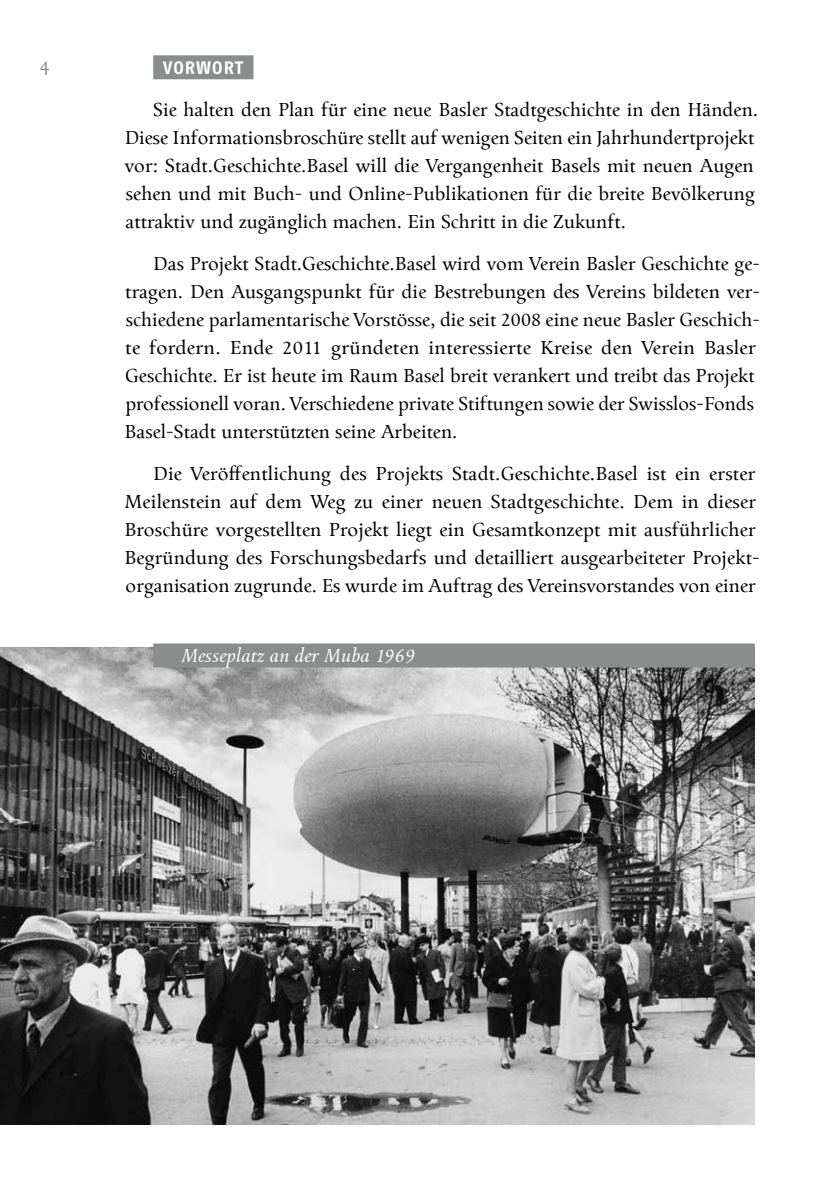
<style>
.page{position:relative;width:840px;height:1191px;background:#fff}
.page>*{position:absolute;margin:0;border:0;box-sizing:border-box;transform-origin:0 0}
.t1{font:20.8px/28px "Mengelt Basel Antiqua Pro";letter-spacing:.005em;color:#000}
.t2{font:italic 20.8px "Mengelt Basel Antiqua Pro";letter-spacing:.005em;color:#fff}
.t3{font:20.8px "Mengelt Basel Antiqua Pro";color:#8b8d8d}
.t4{font:700 18px "Fago OT";letter-spacing:.06em;color:#fff}
</style>
<div class="page">
<div style="left:153px;top:55px;width:100px;height:24px;background:#8b8d8d"></div>
<img style="left:0;top:648px;width:754px;height:476px">
<div style="left:153px;top:643px;width:601px;height:24px;background:#8b8d8d"></div>
<p class="t3" style="left:40px;top:55px;width:11px">4</p>
<p class="t4" style="left:163px;top:57px;width:81px">VORWORT</p>
<p class="t1" style="left:125px;top:96px;width:634px;text-indent:29px">Sie halten den Plan für eine neue Basler Stadtgeschichte in den Händen.<br>Diese Informationsbroschüre stellt auf wenigen Seiten ein Jahrhundertprojekt vor: Stadt.Geschichte.Basel will die Vergangenheit Basels mit neuen Augen sehen und mit Buch- und Online-Publikationen für die breite Bevölkerung attraktiv und zugänglich machen. Ein Schritt in die Zukunft.</p>
<p class="t1" style="left:124px;top:250px;width:636px;text-indent:29px">Das Projekt Stadt.Geschichte.Basel wird vom Verein Basler Geschichte ge&shy;tragen. Den Ausgangspunkt für die Bestrebungen des Vereins bildeten ver&shy;schiedene parlamentarische Vorstösse, die seit 2008 eine neue Basler Geschich&shy;te fordern. Ende 2011 gründeten interessierte Kreise den Verein Basler Geschichte. Er ist heute im Raum Basel breit verankert und treibt das Projekt professionell voran. Verschiedene private Stiftungen sowie der Swisslos-Fonds Basel-Stadt unterstützten seine Arbeiten.</p>
<p class="t1" style="left:124px;top:460px;width:634px;text-align:justify;text-indent:29px">Die Veröffentlichung des Projekts Stadt.Geschichte.Basel ist ein erster Meilenstein auf dem Weg zu einer neuen Stadtgeschichte. Dem in dieser Broschüre vorgestellten Projekt liegt ein Gesamtkonzept mit ausführlicher Begründung des Forschungsbedarfs und detailliert ausgearbeiteter Projekt&shy;organisation zugrunde. Es wurde im Auftrag des Vereinsvorstandes von einer</p>
<p class="t2" style="left:181px;top:643px;width:234px">Messeplatz an der Muba 1969</p>
</div>
